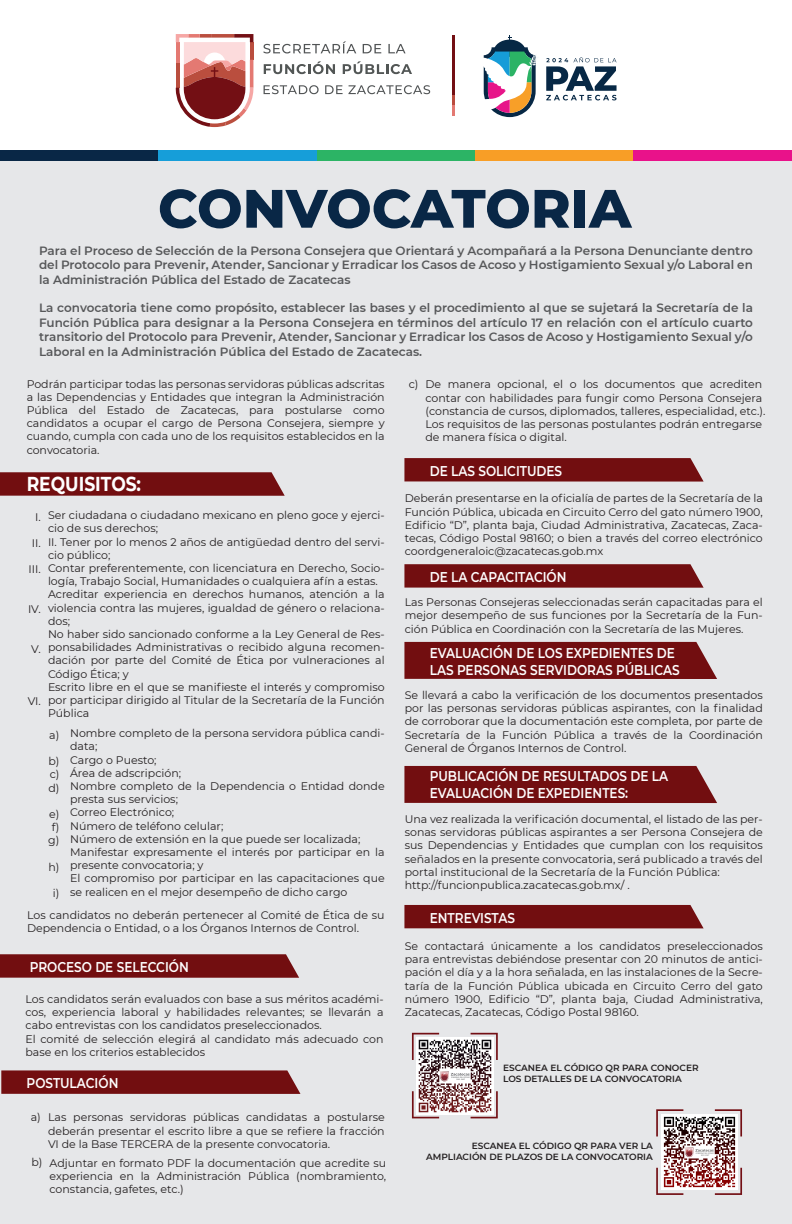
<style>
.page{position:relative;width:792px;height:1224px;background:#e6e7e9}
.page>*{position:absolute;margin:0;border:0;box-sizing:border-box;transform-origin:0 0}
.t1{font:800 54px "Montserrat";color:#092746}
.t2{font:700 20.1px "Montserrat";color:#fff;scale:.85 1}
.t3{font:600 14.2px/17px "Montserrat";color:#fff;scale:.85 1}
.t4{font:600 12px/14.4px "Montserrat";color:#57585a;text-align:justify}
.t5{font:11px/13.2px "Montserrat";color:#231f20;text-align:justify}
.t6{font:600 9px/10.8px "Montserrat";color:#231f20}
</style>
<div class="page">
<svg style="left:0;top:472px;width:285px;height:24px;background:#77181a"></svg>
<svg style="left:0;top:954px;width:299px;height:24px;background:#771719"></svg>
<svg style="left:1px;top:1070px;width:299px;height:24px;background:#771719"></svg>
<svg style="left:404px;top:458px;width:300px;height:24px;background:#77181a"></svg>
<svg style="left:404px;top:564px;width:300px;height:24px;background:#77181a"></svg>
<div style="left:404px;top:642px;width:313px;height:37px;background:#720e10"></div>
<div style="left:404px;top:766px;width:313px;height:37px;background:#720e10"></div>
<div style="left:404px;top:905px;width:300px;height:23px;background:#720e10"></div>
<div style="left:0;top:0;width:792px;height:161px;background:#fff"></div>
<div style="left:0;top:150px;width:158px;height:11px;background:#092746"></div>
<div style="left:158px;top:150px;width:159px;height:11px;background:#169ed9"></div>
<div style="left:317px;top:150px;width:158px;height:11px;background:#2cb465"></div>
<div style="left:475px;top:150px;width:159px;height:11px;background:#f89e26"></div>
<div style="left:634px;top:150px;width:158px;height:11px;background:#e9128a"></div>
<svg style="left:263px;top:41px;width:93px;height:12px"></svg>
<svg style="left:363px;top:44px;width:18px;height:9px"></svg>
<svg style="left:388px;top:44px;width:18px;height:9px"></svg>
<svg style="left:264px;top:61px;width:71px;height:13px"></svg>
<svg style="left:343px;top:61px;width:69px;height:13px"></svg>
<svg style="left:264px;top:85px;width:55px;height:9px"></svg>
<svg style="left:325px;top:85px;width:105px;height:9px"></svg>
<svg style="left:176px;top:34px;width:77px;height:93px"></svg>
<hr style="left:453px;top:35px;width:2px;height:60px;background:#730f13">
<svg style="left:453px;top:95px;width:2px;height:21px"></svg>
<svg style="left:483px;top:35px;width:53px;height:82px"></svg>
<svg style="left:546px;top:57px;width:71px;height:43px"></svg>
<svg style="left:412px;top:1033px;width:27px;height:27px"></svg>
<svg style="left:471px;top:1033px;width:27px;height:27px"></svg>
<svg style="left:471px;top:1091px;width:27px;height:27px"></svg>
<svg style="left:412px;top:1091px;width:27px;height:27px"></svg>
<img style="left:416px;top:1037px;width:77px;height:77px">
<svg style="left:656px;top:1109px;width:27px;height:27px"></svg>
<svg style="left:715px;top:1109px;width:27px;height:27px"></svg>
<svg style="left:715px;top:1168px;width:27px;height:27px"></svg>
<svg style="left:656px;top:1168px;width:27px;height:27px"></svg>
<img style="left:661px;top:1114px;width:76px;height:76px">
<h1 class="t1" style="left:158px;top:169px;width:475px">CONVOCATORIA</h1>
<p class="t4" style="left:39px;top:243px;width:715px">Para el Proceso de Selección de la Persona Consejera que Orientará y Acompañará a la Persona Denunciante dentro del Protocolo para Prevenir, Atender, Sancionar y Erradicar los Casos de Acoso y Hostigamiento Sexual y/o Laboral en la Administración Pública del Estado de Zacatecas</p>
<p class="t4" style="left:39px;top:300px;width:715px">La convocatoria tiene como propósito, establecer las bases y el procedimiento al que se sujetará la Secretaría de la Función Pública para designar a la Persona Consejera en términos del artículo 17 en relación con el artículo cuarto transitorio del Protocolo para Prevenir, Atender, Sancionar y Erradicar los Casos de Acoso y Hostigamiento Sexual y/o Laboral en la Administración Pública del Estado de Zacatecas.</p>
<p class="t5" style="left:27px;top:377px;width:360px">Podrán participar todas las personas servidoras públicas adscritas a las Dependencias y Entidades que integran la Administración Pública del Estado de Zacatecas, para postularse como candidatos a ocupar el cargo de Persona Consejera, siempre y cuando, cumpla con cada uno de los requisitos establecidos en la convocatoria.</p>
<h2 class="t2" style="left:27px;top:469px;width:136px">REQUISITOS:</h2>
<p class="t5" style="left:48px;top:508px;width:338px;text-align:left">Ser ciudadana o ciudadano mexicano en pleno goce y ejerci&shy;cio de sus derechos;<br>II. Tener por lo menos 2 años de antigüedad dentro del servi&shy;cio público;<br>Contar preferentemente, con licenciatura en Derecho, Socio&shy;logía, Trabajo Social, Humanidades o cualquiera afín a estas.<br>Acreditar experiencia en derechos humanos, atención a la violencia contra las mujeres, igualdad de género o relaciona&shy;dos;<br>No haber sido sancionado conforme a la Ley General de Res&shy;ponsabilidades Administrativas o recibido alguna recomen&shy;dación por parte del Comité de Ética por vulneraciones al Código Ética; y<br>Escrito libre en el que se manifieste el interés y compromiso por participar dirigido al Titular de la Secretaría de la Función Pública</p>
<p class="t5" style="left:35px;top:510px;width:7px">I.</p>
<p class="t5" style="left:32px;top:536px;width:10px">II.</p>
<p class="t5" style="left:29px;top:563px;width:14px">III.</p>
<p class="t5" style="left:28px;top:602px;width:14px">IV.</p>
<p class="t5" style="left:31px;top:642px;width:11px">V.</p>
<p class="t5" style="left:28px;top:695px;width:15px">VI.</p>
<p class="t5" style="left:49px;top:728px;width:12px">a)</p>
<p class="t5" style="left:48px;top:754px;width:13px">b) c) d)</p>
<p class="t5" style="left:48px;top:807px;width:13px;text-align:center">e) f) g)</p>
<p class="t5" style="left:48px;top:860px;width:13px">h)</p>
<p class="t5" style="left:53px;top:886px;width:8px">i)</p>
<p class="t5" style="left:70px;top:726px;width:316px;text-align:left">Nombre completo de la persona servidora pública candi&shy;data;<br>Cargo o Puesto;<br>Área de adscripción;<br>Nombre completo de la Dependencia o Entidad donde presta sus servicios;<br>Correo Electrónico;<br>Número de teléfono celular;<br>Número de extensión en la que puede ser localizada; Manifestar expresamente el interés por participar en la presente convocatoria; y<br>El compromiso por participar en las capacitaciones que se realicen en el mejor desempeño de dicho cargo</p>
<p class="t5" style="left:27px;top:908px;width:359px">Los candidatos no deberán pertenecer al Comité de Ética de su<br>Dependencia o Entidad, o a los Órganos Internos de Control.</p>
<p class="t3" style="left:30px;top:958px;width:189px">PROCESO DE SELECCIÓN</p>
<p class="t5" style="left:26px;top:992px;width:360px;text-align:left">Los candidatos serán evaluados con base a sus méritos académi&shy;cos, experiencia laboral y habilidades relevantes; se llevarán a cabo entrevistas con los candidatos preseleccionados.<br>El comité de selección elegirá al candidato más adecuado con base en los criterios establecidos</p>
<p class="t3" style="left:27px;top:1074px;width:110px">POSTULACIÓN</p>
<p class="t5" style="left:31px;top:1110px;width:12px">a)</p>
<p class="t5" style="left:48px;top:1111px;width:338px">Las personas servidoras públicas candidatas a postularse deberán presentar el escrito libre a que se refiere la fracción VI de la Base TERCERA de la presente convocatoria.</p>
<p class="t5" style="left:31px;top:1155px;width:13px">b)</p>
<p class="t5" style="left:50px;top:1156px;width:338px">Adjuntar en formato PDF la documentación que acredite su experiencia en la Administración Pública (nombramiento, constancia, gafetes, etc.)</p>
<p class="t5" style="left:409px;top:377px;width:11px">c)</p>
<p class="t5" style="left:425px;top:377px;width:342px;text-align:left">De manera opcional, el o los documentos que acrediten contar con habilidades para fungir como Persona Consejera (constancia de cursos, diplomados, talleres, especialidad, etc.).<br>Los requisitos de las personas postulantes podrán entregarse de manera física o digital.</p>
<p class="t3" style="left:430px;top:462px;width:157px">DE LAS SOLICITUDES</p>
<p class="t5" style="left:405px;top:491px;width:360px">Deberán presentarse en la oficialía de partes de la Secretaría de la Función Pública, ubicada en Circuito Cerro del gato número 1900, Edificio “D”, planta baja, Ciudad Administrativa, Zacatecas, Zaca&shy;tecas, Código Postal 98160; o bien a través del correo electrónico coordgeneraloic@zacatecas.gob.mx</p>
<p class="t3" style="left:430px;top:568px;width:163px">DE LA CAPACITACIÓN</p>
<p class="t5" style="left:405px;top:595px;width:360px">Las Personas Consejeras seleccionadas serán capacitadas para el mejor desempeño de sus funciones por la Secretaría de la Fun&shy;ción Pública en Coordinación con la Secretaría de las Mujeres.</p>
<p class="t3" style="left:430px;top:644px;width:296px">EVALUACIÓN DE LOS EXPEDIENTES DE<br>LAS PERSONAS SERVIDORAS PÚBLICAS</p>
<p class="t5" style="left:405px;top:688px;width:360px">Se llevará a cabo la verificación de los documentos presentados por las personas servidoras públicas aspirantes, con la finalidad de corroborar que la documentación este completa, por parte de Secretaría de la Función Pública a través de la Coordinación General de Órganos Internos de Control.</p>
<p class="t3" style="left:430px;top:767px;width:282px">PUBLICACIÓN DE RESULTADOS DE LA<br>EVALUACIÓN DE EXPEDIENTES:</p>
<p class="t5" style="left:405px;top:812px;width:360px;text-align:left">Una vez realizada la verificación documental, el listado de las per&shy;sonas servidoras públicas aspirantes a ser Persona Consejera de sus Dependencias y Entidades que cumplan con los requisitos señalados en la presente convocatoria, será publicado a través del portal institucional de la Secretaría de la Función Pública: http://funcionpublica.zacatecas.gob.mx/ .</p>
<p class="t3" style="left:430px;top:909px;width:102px">ENTREVISTAS</p>
<p class="t5" style="left:405px;top:939px;width:360px">Se contactará únicamente a los candidatos preseleccionados para entrevistas debiéndose presentar con 20 minutos de antici&shy;pación el día y a la hora señalada, en las instalaciones de la Secre&shy;taría de la Función Pública ubicada en Circuito Cerro del gato número 1900, Edificio “D”, planta baja, Ciudad Administrativa, Zacatecas, Zacatecas, Código Postal 98160.</p>
<p class="t6" style="left:503px;top:1062px;width:197px">ESCANEA EL CÓDIGO QR PARA CONOCER<br>LOS DETALLES DE LA CONVOCATORIA</p>
<p class="t6" style="left:426px;top:1140px;width:228px;text-align:right">ESCANEA EL CÓDIGO QR PARA VER LA<br>AMPLIACIÓN DE PLAZOS DE LA CONVOCATORIA</p>
</div>
